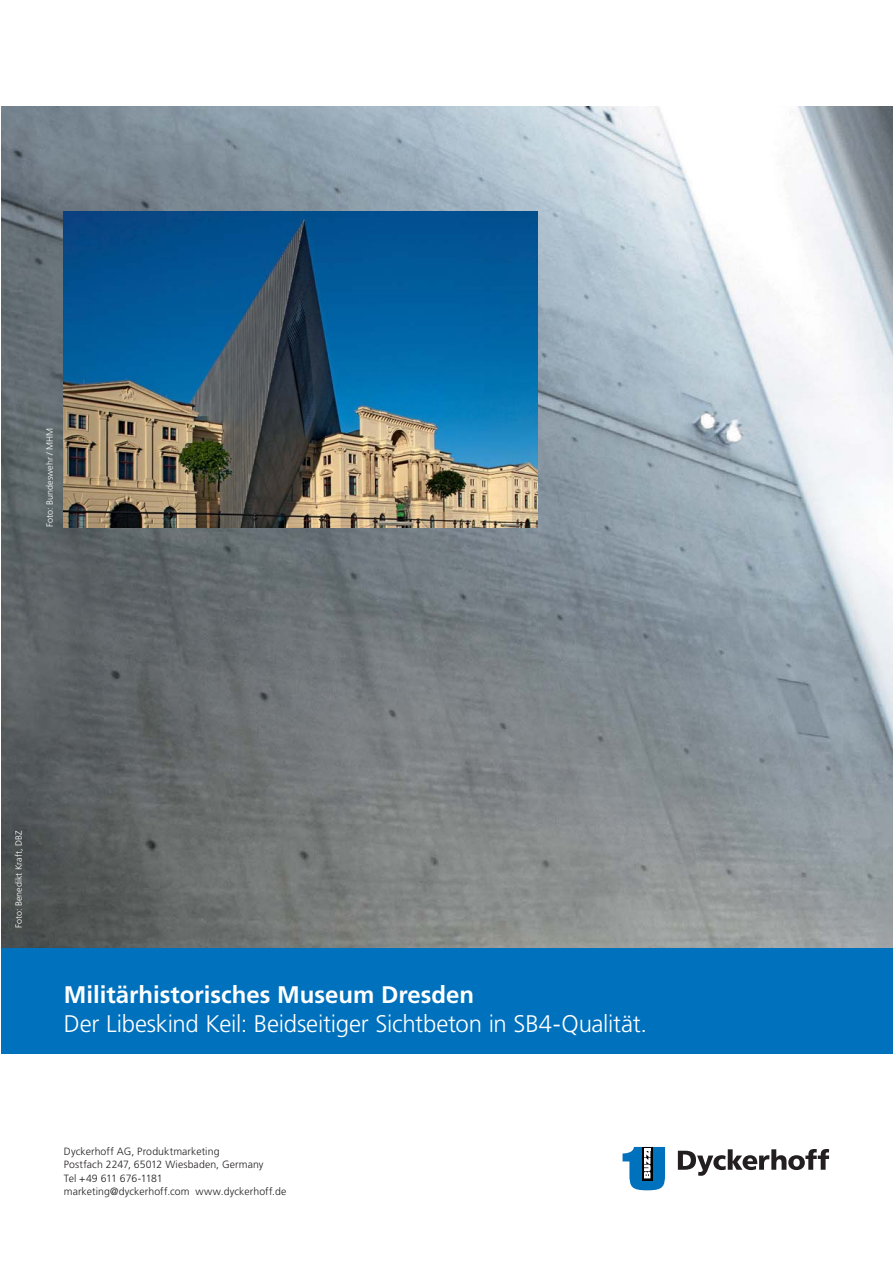
<style>
.page{position:relative;width:893px;height:1263px;background:#fff}
.page>*{position:absolute;margin:0;border:0;box-sizing:border-box;transform-origin:0 0}
.t1{font:24px "Frutiger LT Std Light+KDNQLH";letter-spacing:-.01em;color:#fff}
.t2{font:24px "Frutiger LT Std Bold+FOZEPD";color:#fff}
.t3{font:10.5px/13.5px "Frutiger LT Std Light+KDNQLH";letter-spacing:.01em;color:#231f20}
.t4{font:9px "Frutiger LT Std Light+KDNQLH";color:#fff}
</style>
<div class="page">
<img style="left:1px;top:106px;width:891px;height:842px">
<div style="left:1px;top:948px;width:891px;height:105px;background:#0071bc"></div>
<img style="left:64px;top:211px;width:473px;height:316px">
<svg style="left:622px;top:1147px;width:43px;height:43px"></svg>
<svg style="left:678px;top:1149px;width:151px;height:27px"></svg>
<p class="t4" style="left:46px;top:527px;width:101px;rotate:-90deg">Foto: Bundeswehr / MHM</p>
<p class="t4" style="left:15px;top:928px;width:99px;rotate:-90deg">Foto: Benedikt Kraft, DBZ</p>
<h1 class="t2" style="left:64px;top:981px;width:412px">Militärhistorisches Museum Dresden</h1>
<h1 class="t1" style="left:64px;top:1013px;width:585px">Der Libeskind Keil: Beidseitiger Sichtbeton in SB4-Qualität.</h1>
<p class="t3" style="left:64px;top:1145px;width:224px">Dyckerhoff AG, Produktmarketing<br>Postfach 2247, 65012 Wiesbaden, Germany<br>Tel +49 611 676-1181 marketing@dyckerhoff.com www.dyckerhoff.de</p>
</div>
